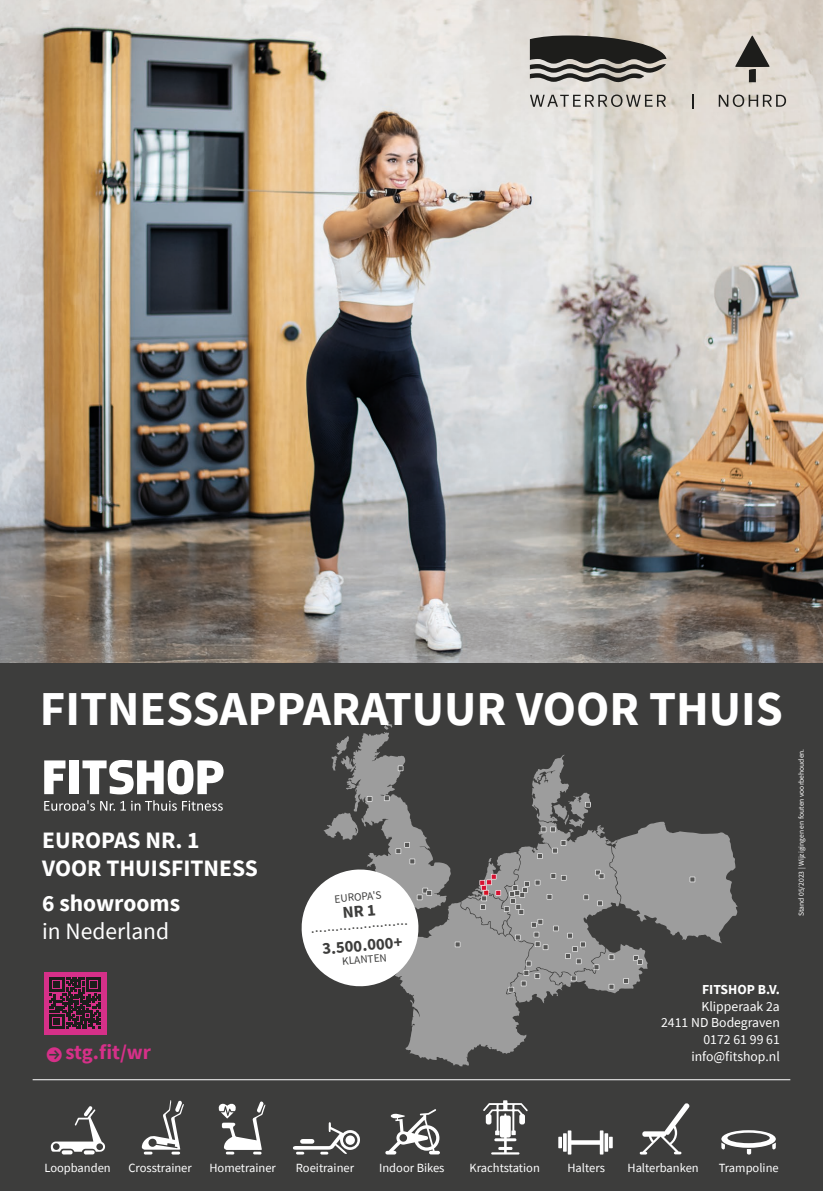
<style>
.page{position:relative;width:823px;height:1191px;background:#fff}
.page>*{position:absolute;margin:0;border:0;box-sizing:border-box;transform-origin:0 0}
.t1{font:700 48.6px "Source Sans Pro";color:#fff}
.t2{font:700 23.4px/28.2px "Source Sans Pro";color:#fff}
.t3{font:23.4px "Source Sans Pro";color:#fff}
.t4{font:700 20.6px "Source Sans Pro";color:#d63089}
.t5{font:700 16.6px/34.2px "Source Sans Pro";color:#3d3d3c;text-align:center}
.t6{font:14.2px "Source Sans Pro";color:#3d3d3c}
.t7{font:13.6px/16.6px "Source Sans Pro";color:#fff;text-align:right}
.t8{font:700 13.6px "Source Sans Pro";color:#fff}
.t9{font:12.6px "Source Sans Pro";color:#fff}
.t10{font:11.2px "Source Sans Pro";color:#3d3d3c}
.t11{font:7.6px "Source Sans Pro";color:#fff}
</style>
<div class="page">
<img style="left:0;top:0;width:822px;height:663px">
<div style="left:0;top:663px;width:822px;height:528px;background:#3d3d3c"></div>
<svg style="left:142px;top:1100px;width:42px;height:54px"></svg>
<svg style="left:51px;top:1106px;width:54px;height:48px"></svg>
<svg style="left:218px;top:1101px;width:47px;height:53px"></svg>
<svg style="left:293px;top:1122px;width:67px;height:33px"></svg>
<svg style="left:385px;top:1109px;width:55px;height:45px"></svg>
<svg style="left:483px;top:1100px;width:44px;height:54px"></svg>
<svg style="left:562px;top:1133px;width:4px;height:18px"></svg>
<svg style="left:558px;top:1136px;width:3px;height:12px"></svg>
<svg style="left:608px;top:1136px;width:4px;height:12px"></svg>
<svg style="left:604px;top:1133px;width:4px;height:18px"></svg>
<svg style="left:567px;top:1130px;width:36px;height:24px"></svg>
<svg style="left:639px;top:1103px;width:50px;height:51px"></svg>
<svg style="left:721px;top:1130px;width:54px;height:24px"></svg>
<svg style="left:301px;top:720px;width:436px;height:346px"></svg>
<hr style="left:33px;top:1079px;width:756px;height:1px;background:#fff">
<svg style="left:44px;top:760px;width:21px;height:34px"></svg>
<div style="left:69px;top:760px;width:10px;height:34px;background:#fff"></div>
<svg style="left:82px;top:760px;width:141px;height:34px"></svg>
<svg style="left:44px;top:800px;width:179px;height:10px"></svg>
<div style="left:44px;top:972px;width:62px;height:62px;background:#d63089"></div>
<svg style="left:50px;top:977px;width:51px;height:51px"></svg>
<svg style="left:529px;top:35px;width:137px;height:47px;background:#64625d"></svg>
<svg style="left:718px;top:94px;width:67px;height:13px"></svg>
<svg style="left:734px;top:36px;width:35px;height:46px;background:#928e88"></svg>
<svg style="left:529px;top:94px;width:136px;height:13px;background:#aca9a3"></svg>
<svg style="left:691px;top:94px;width:1px;height:15px"></svg>
<h1 class="t1" style="left:40px;top:675px;width:744px">FITNESSAPPARATUUR VOOR THUIS</h1>
<h2 class="t2" style="left:42px;top:825px;width:217px">EUROPAS NR. 1<br>VOOR THUISFITNESS</h2>
<h2 class="t2" style="left:42px;top:888px;width:139px">6 showrooms</h2>
<h2 class="t3" style="left:42px;top:916px;width:128px">in Nederland</h2>
<h3 class="t4" style="left:66px;top:1038px;width:87px">stg.fit/wr</h3>
<p class="t10" style="left:334px;top:892px;width:49px;rotate:-5deg">EUROPA'S</p>
<h3 class="t5" style="left:317px;top:897px;width:82px;rotate:-5deg">NR 1<br>3.500.000+</h3>
<p class="t10" style="left:341px;top:954px;width:46px;rotate:-5deg">KLANTEN</p>
<p class="t6" style="left:310px;top:919px;width:99px;rotate:-5deg">........................</p>
<p class="t8" style="left:701px;top:980px;width:79px">FITSHOP B.V.</p>
<p class="t7" style="left:660px;top:998px;width:120px">Klipperaak 2a<br>2411 ND Bodegraven<br>0172 61 99 61 info@fitshop.nl</p>
<p class="t11" style="left:795px;top:916px;width:169px;rotate:-90deg">Stand 05/2023 | Wijzigingen en fouten voorbehouden.</p>
<p class="t9" style="left:44px;top:1159px;width:68px">Loopbanden</p>
<p class="t9" style="left:128px;top:1159px;width:65px">Crosstrainer</p>
<p class="t9" style="left:209px;top:1159px;width:68px">Hometrainer</p>
<p class="t9" style="left:296px;top:1159px;width:60px">Roeitrainer</p>
<p class="t9" style="left:379px;top:1159px;width:67px">Indoor Bikes</p>
<p class="t9" style="left:469px;top:1159px;width:72px">Krachtstation</p>
<p class="t9" style="left:567px;top:1159px;width:39px">Halters</p>
<p class="t9" style="left:627px;top:1159px;width:73px">Halterbanken</p>
<p class="t9" style="left:718px;top:1159px;width:61px">Trampoline</p>
</div>
